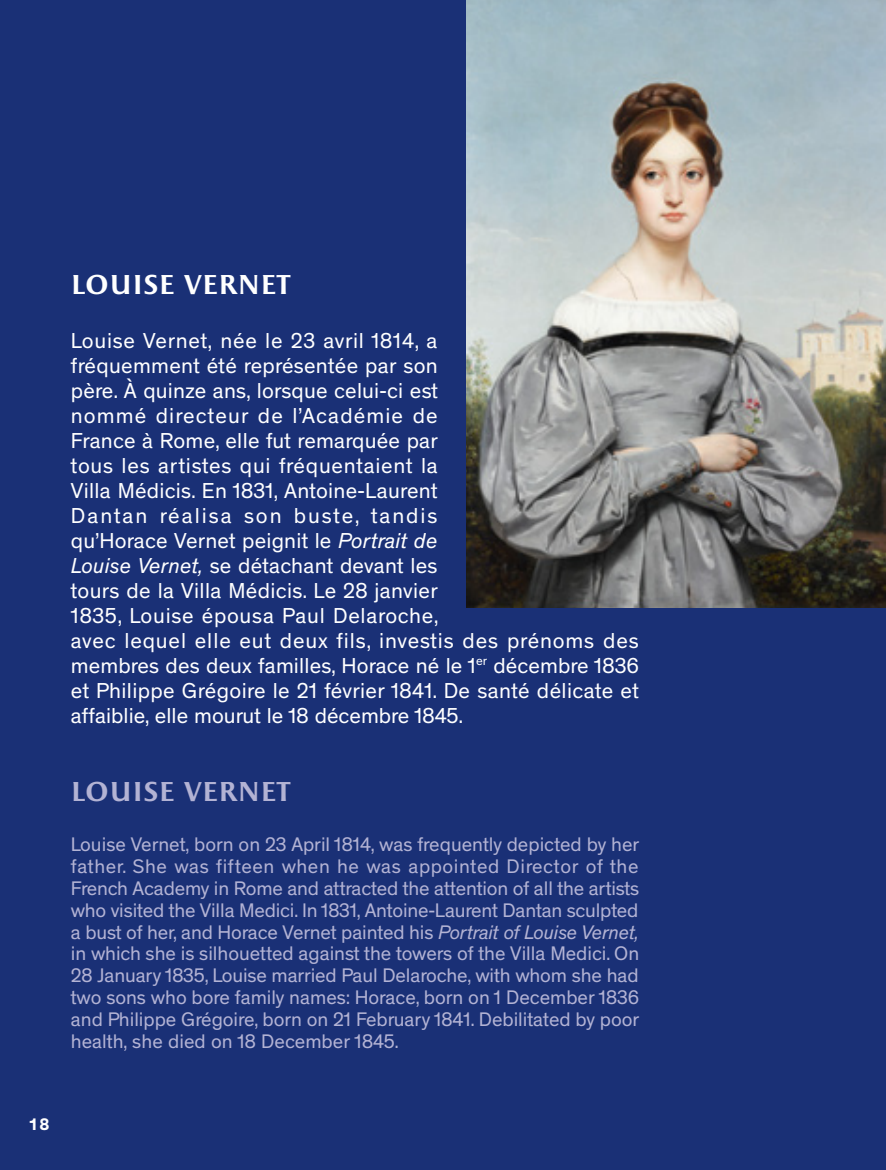
<style>
.page{position:relative;width:886px;height:1170px;background:#fff}
.page>*{position:absolute;margin:0;border:0;box-sizing:border-box;transform-origin:0 0}
.t1{font:700 27.5px "Apollon";color:#fff}
.t2{font:700 27.5px "Apollon";color:#b3b3d4}
.t3{font:22px/25px "Theinhardt";letter-spacing:.015em;color:#fff}
.t4{font:20px/22px "Theinhardt";color:#b3b3d4;text-align:justify}
.t5{font:700 17px "Theinhardt";color:#fff}
.s1{font-style:italic}
</style>
<div class="page">
<div style="left:0;top:0;width:886px;height:1169px;background:#1a3076"></div>
<img style="left:466px;top:0;width:420px;height:608px">
<p class="t1" style="left:71px;top:269px;width:221px">LOUISE VERNET</p>
<p class="t3" style="left:71px;top:328px;width:569px">Louise Vernet, née le 23 avril 1814, a<br>fréquemment été représentée par son<br>père. À quinze ans, lorsque celui-ci est<br>nommé directeur de l’Académie de<br>France à Rome, elle fut remarquée par<br>tous les artistes qui fréquentaient la<br>Villa Médicis. En 1831, Antoine-Laurent<br>Dantan réalisa son buste, tandis<br>qu’Horace Vernet peignit le <span class="s1">Portrait de<br>Louise Vernet,</span> se détachant devant les<br>tours de la Villa Médicis. Le 28 janvier<br>1835, Louise épousa Paul Delaroche,<br>avec lequel elle eut deux fils, investis des prénoms des membres des deux familles, Horace né le 1<sup>er</sup> décembre 1836 et Philippe Grégoire le 21 février 1841. De santé délicate et affaiblie, elle mourut le 18 décembre 1845.</p>
<p class="t2" style="left:71px;top:776px;width:221px">LOUISE VERNET</p>
<p class="t4" style="left:71px;top:833px;width:570px">Louise Vernet, born on 23 April 1814, was frequently depicted by her father. She was fifteen when he was appointed Director of the French Academy in Rome and attracted the attention of all the artists who visited the Villa Medici. In 1831, Antoine-Laurent Dantan sculpted a bust of her, and Horace Vernet painted his <span class="s1">Portrait of Louise Vernet, </span>in which she is silhouetted against the towers of the Villa Medici. On 28 January 1835, Louise married Paul Delaroche, with whom she had two sons who bore family names: Horace, born on 1 December 1836 and Philippe Grégoire, born on 21 February 1841. Debilitated by poor health, she died on 18 December 1845.</p>
<p class="t5" style="left:29px;top:1113px;width:22px">18</p>
</div>
